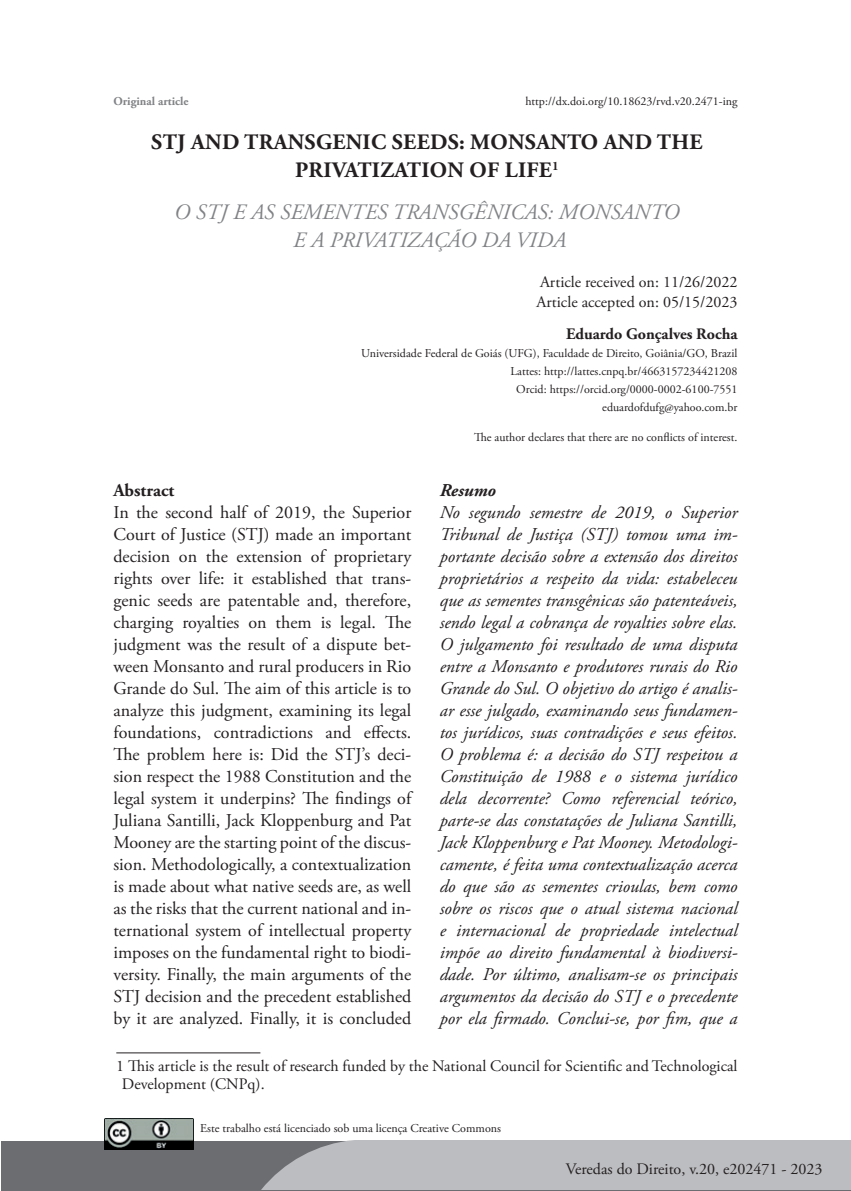
<style>
.page{position:relative;width:851px;height:1191px;background:#fff}
.page>*{position:absolute;margin:0;border:0;box-sizing:border-box;transform-origin:0 0}
.t1{font:700 22px/28px "Adobe Garamond Pro";letter-spacing:.015em;color:#231f20;text-align:center}
.t2{font:italic 22px/28px "Adobe Garamond Pro";color:#808285;text-align:center}
.t3{font:italic 18px/22px "Adobe Garamond Pro";color:#231f20;text-align:justify}
.t4{font:18px/22px "Adobe Garamond Pro";color:#231f20;text-align:justify}
.t5{font:700 18px "Adobe Garamond Pro";color:#231f20}
.t6{font:italic 700 18px "Adobe Garamond Pro";color:#231f20}
.t7{font:16px/20px "Adobe Garamond Pro";color:#231f20}
.t8{font:700 16px "Adobe Garamond Pro";color:#231f20}
.t9{font:12px/18px "Adobe Garamond Pro";color:#231f20;text-align:right}
.t10{font:700 12px "Adobe Garamond Pro";color:#808285}
</style>
<div class="page">
<div style="left:1px;top:1141px;width:849px;height:50px;background:#6c6d70"></div>
<div style="left:261px;top:1140px;width:589px;height:50px;background:#bcbdc0"></div>
<hr style="left:116px;top:1052px;width:144px;height:1px;background:#231f20">
<img style="left:104px;top:1118px;width:89px;height:31px">
<p class="t10" style="left:113px;top:94px;width:77px">Original article</p>
<p class="t9" style="left:525px;top:93px;width:213px">http://dx.doi.org/10.18623/rvd.v20.2471-ing</p>
<p class="t1" style="left:151px;top:129px;width:552px">STJ AND TRANSGENIC SEEDS: MONSANTO AND THE<br>PRIVATIZATION OF LIFE<sup>1</sup></p>
<p class="t2" style="left:174px;top:199px;width:507px">O STJ E AS SEMENTES TRANSGÊNICAS: MONSANTO<br>E A PRIVATIZAÇÃO DA VIDA</p>
<p class="t7" style="left:536px;top:273px;width:202px">Article received on: 11/26/2022<br>Article accepted on: 05/15/2023</p>
<p class="t8" style="left:566px;top:325px;width:173px">Eduardo Gonçalves Rocha</p>
<p class="t9" style="left:361px;top:345px;width:378px">Universidade Federal de Goiás (UFG), Faculdade de Direito, Goiânia/GO, Brazil Lattes: http://lattes.cnpq.br/4663157234421208<br>Orcid: https://orcid.org/0000-0002-6100-7551<br>eduardofdufg@yahoo.com.br</p>
<p class="t9" style="left:474px;top:429px;width:265px">The author declares that there are no conflicts of interest.</p>
<p class="t5" style="left:113px;top:479px;width:62px">Abstract</p>
<p class="t4" style="left:113px;top:501px;width:299px">In the second half of 2019, the Superior Court of Justice (STJ) made an important decision on the extension of proprietary rights over life: it established that trans&shy;genic seeds are patentable and, therefore, charging royalties on them is legal. The judgment was the result of a dispute bet&shy;ween Monsanto and rural producers in Rio Grande do Sul. The aim of this article is to analyze this judgment, examining its legal foundations, contradictions and effects.<br>The problem here is: Did the STJ’s deci&shy;sion respect the 1988 Constitution and the legal system it underpins? The findings of Juliana Santilli, Jack Kloppenburg and Pat Mooney are the starting point of the discus&shy;sion. Methodologically, a contextualization is made about what native seeds are, as well as the risks that the current national and in&shy;ternational system of intellectual property imposes on the fundamental right to biodi&shy;versity. Finally, the main arguments of the STJ decision and the precedent established by it are analyzed. Finally, it is concluded</p>
<p class="t6" style="left:439px;top:479px;width:58px">Resumo</p>
<p class="t3" style="left:439px;top:501px;width:299px">No segundo semestre de 2019, o Superior Tribunal de Justiça (STJ) tomou uma im&shy;portante decisão sobre a extensão dos direitos proprietários a respeito da vida: estabeleceu que as sementes transgênicas são patenteáveis, sendo legal a cobrança de royalties sobre elas.<br>O julgamento foi resultado de uma disputa entre a Monsanto e produtores rurais do Rio Grande do Sul. O objetivo do artigo é analis&shy;ar esse julgado, examinando seus fundamen&shy;tos jurídicos, suas contradições e seus efeitos.<br>O problema é: a decisão do STJ respeitou a Constituição de 1988 e o sistema jurídico dela decorrente? Como referencial teórico, parte-se das constatações de Juliana Santilli, Jack Kloppenburg e Pat Mooney. Metodologi&shy;camente, é feita uma contextualização acerca do que são as sementes crioulas, bem como sobre os riscos que o atual sistema nacional e internacional de propriedade intelectual impõe ao direito fundamental à biodiversi&shy;dade. Por último, analisam-se os principais argumentos da decisão do STJ e o precedente por ela firmado. Conclui-se, por fim, que a</p>
<p class="t7" style="left:122px;top:1057px;width:617px;line-height:18px;text-indent:-6px">1 This article is the result of research funded by the National Council for Scientific and Technological<br>Development (CNPq).</p>
<p class="t9" style="left:200px;top:1119px;width:302px">Este trabalho está licenciado sob uma licença Creative Commons</p>
<p class="t7" style="left:565px;top:1159px;width:258px">Veredas do Direito, v.20, e202471 - 2023</p>
</div>
